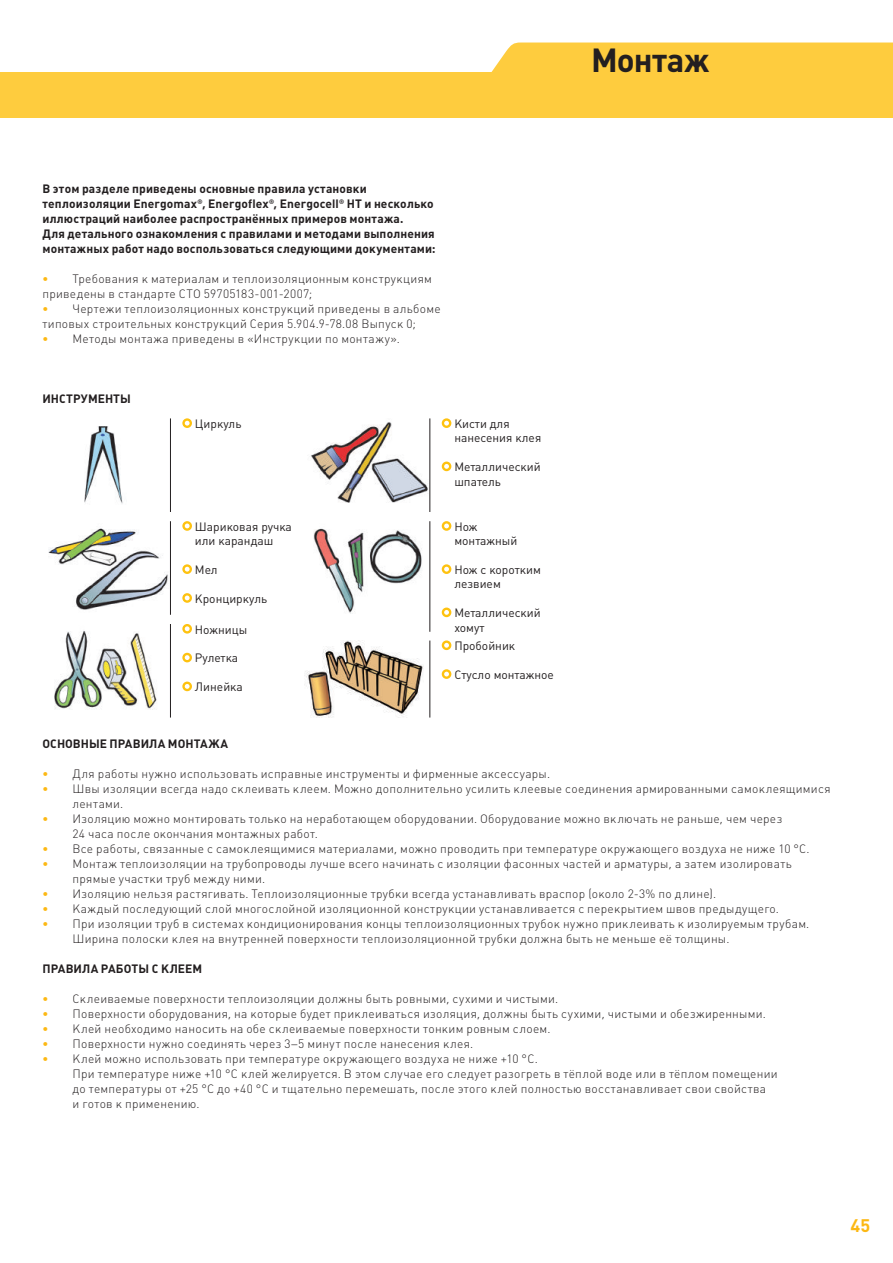
<style>
.page{position:relative;width:893px;height:1263px;background:#fff}
.page>*{position:absolute;margin:0;border:0;box-sizing:border-box;transform-origin:0 0}
.t1{font:700 33px "Plumb";letter-spacing:-.015em;color:#231f20}
.t2{font:700 18px "Plumb";color:#fcb814}
.t3{font:300 12px/15px "Plumb";letter-spacing:.025em;color:#231f20}
.t4{font:700 12px/15px "Plumb";letter-spacing:.01em;color:#231f20}
.t5{font:12px/14.4px "Plumb";color:#231f20}
.s1{font-weight:700;color:#fcb814}
</style>
<div class="page">
<div style="left:491px;top:43px;width:402px;height:29px;background:#fecc3e"></div>
<div style="left:0;top:72px;width:893px;height:45px;background:#fecc3e"></div>
<div style="left:182px;top:418px;width:10px;height:10px;border:2px solid #fec210;border-radius:50%"></div>
<img style="left:84px;top:426px;width:39px;height:78px">
<div style="left:182px;top:521px;width:10px;height:10px;border:2px solid #fec210;border-radius:50%"></div>
<div style="left:182px;top:564px;width:10px;height:10px;border:2px solid #fec210;border-radius:50%"></div>
<div style="left:182px;top:593px;width:10px;height:10px;border:2px solid #fec210;border-radius:50%"></div>
<img style="left:48px;top:528px;width:122px;height:82px">
<div style="left:442px;top:521px;width:9px;height:10px;border:2px solid #fec210;border-radius:50%"></div>
<div style="left:442px;top:564px;width:9px;height:10px;border:2px solid #fec210;border-radius:50%"></div>
<div style="left:442px;top:607px;width:9px;height:10px;border:2px solid #fec210;border-radius:50%"></div>
<img style="left:313px;top:528px;width:109px;height:85px">
<hr style="left:429px;top:521px;width:1px;height:111px;background:#231f20">
<div style="left:442px;top:640px;width:9px;height:10px;border:2px solid #fec210;border-radius:50%"></div>
<div style="left:442px;top:669px;width:9px;height:10px;border:2px solid #fec210;border-radius:50%"></div>
<img style="left:305px;top:640px;width:119px;height:77px">
<div style="left:442px;top:418px;width:9px;height:10px;border:2px solid #fec210;border-radius:50%"></div>
<div style="left:442px;top:462px;width:9px;height:9px;border:2px solid #fec210;border-radius:50%"></div>
<img style="left:311px;top:422px;width:117px;height:81px">
<div style="left:182px;top:624px;width:10px;height:10px;border:2px solid #fec210;border-radius:50%"></div>
<div style="left:182px;top:653px;width:10px;height:9px;border:2px solid #fec210;border-radius:50%"></div>
<div style="left:182px;top:682px;width:10px;height:9px;border:2px solid #fec210;border-radius:50%"></div>
<img style="left:54px;top:631px;width:103px;height:79px">
<hr style="left:170px;top:418px;width:1px;height:94px;background:#231f20">
<hr style="left:170px;top:521px;width:1px;height:94px;background:#231f20">
<hr style="left:170px;top:624px;width:1px;height:93px;background:#231f20">
<hr style="left:429px;top:418px;width:1px;height:94px;background:#231f20">
<hr style="left:429px;top:640px;width:1px;height:77px;background:#231f20">
<h1 class="t1" style="left:591px;top:41px;width:120px">Монтаж</h1>
<p class="t4" style="left:43px;top:181px;width:395px">В этом разделе приведены основные правила установки теплоизоляции Energomax®, Energoflex®, Energocell® HT и несколько иллюстраций наиболее распространённых примеров монтажа.<br>Для детального ознакомления с правилами и методами выполнения монтажных работ надо воспользоваться следующими документами:</p>
<p class="t3" style="left:43px;top:272px;width:391px"><span class="s1">•</span> Требования к материалам и теплоизоляционным конструкциям приведены в стандарте СТО 59705183-001-2007;</p>
<p class="t3" style="left:43px;top:302px;width:400px"><span class="s1">•</span> Чертежи теплоизоляционных конструкций приведены в альбоме типовых строительных конструкций Серия 5.904.9-78.08 Выпуск 0;</p>
<p class="t3" style="left:43px;top:332px;width:359px"><span class="s1">•</span> Методы монтажа приведены в «Инструкции по монтажу».</p>
<p class="t4" style="left:43px;top:391px;width:90px">ИНСТРУМЕНТЫ</p>
<p class="t5" style="left:195px;top:417px;width:48px">Циркуль</p>
<p class="t5" style="left:195px;top:519px;width:98px">Шариковая ручка или карандаш</p>
<p class="t5" style="left:195px;top:562px;width:24px">Мел</p>
<p class="t5" style="left:195px;top:591px;width:74px">Кронциркуль</p>
<p class="t5" style="left:195px;top:622px;width:54px">Ножницы</p>
<p class="t5" style="left:195px;top:651px;width:45px">Рулетка</p>
<p class="t5" style="left:195px;top:680px;width:49px">Линейка</p>
<p class="t5" style="left:454px;top:417px;width:88px">Кисти для нанесения клея</p>
<p class="t5" style="left:454px;top:460px;width:88px">Металлический шпатель</p>
<p class="t5" style="left:454px;top:519px;width:65px">Нож монтажный</p>
<p class="t5" style="left:454px;top:562px;width:88px">Нож с коротким лезвием</p>
<p class="t5" style="left:454px;top:606px;width:88px">Металлический хомут</p>
<p class="t5" style="left:454px;top:639px;width:62px">Пробойник</p>
<p class="t5" style="left:454px;top:667px;width:101px">Стусло монтажное</p>
<p class="t4" style="left:43px;top:736px;width:187px">ОСНОВНЫЕ ПРАВИЛА МОНТАЖА</p>
<p class="t3" style="left:43px;top:767px;width:509px"><span class="s1">•</span> Для работы нужно использовать исправные инструменты и фирменные аксессуары.</p>
<p class="t3" style="left:73px;top:782px;width:760px;text-indent:-30px"><span class="s1">•</span> Швы изоляции всегда надо склеивать клеем. Можно дополнительно усилить клеевые соединения армированными самоклеящимися лентами.</p>
<p class="t3" style="left:73px;top:812px;width:711px;text-indent:-30px"><span class="s1">•</span> Изоляцию можно монтировать только на неработающем оборудовании. Оборудование можно включать не раньше, чем через<br>24 часа после окончания монтажных работ.</p>
<p class="t3" style="left:43px;top:842px;width:769px"><span class="s1">•</span> Все работы, связанные с самоклеящимися материалами, можно проводить при температуре окружающего воздуха не ниже 10 °С.</p>
<p class="t3" style="left:73px;top:857px;width:721px;text-indent:-30px"><span class="s1">•</span> Монтаж теплоизоляции на трубопроводы лучше всего начинать с изоляции фасонных частей и арматуры, а затем изолировать прямые участки труб между ними.</p>
<p class="t3" style="left:43px;top:887px;width:675px"><span class="s1">•</span> Изоляцию нельзя растягивать. Теплоизоляционные трубки всегда устанавливать враспор (около 2-3% по длине).</p>
<p class="t3" style="left:43px;top:902px;width:738px"><span class="s1">•</span> Каждый последующий слой многослойной изоляционной конструкции устанавливается с перекрытием швов предыдущего.</p>
<p class="t3" style="left:73px;top:917px;width:738px;text-indent:-30px"><span class="s1">•</span> При изоляции труб в системах кондиционирования концы теплоизоляционных трубок нужно приклеивать к изолируемым трубам.<br>Ширина полоски клея на внутренней поверхности теплоизоляционной трубки должна быть не меньше её толщины.</p>
<p class="t4" style="left:43px;top:961px;width:161px">ПРАВИЛА РАБОТЫ С КЛЕЕМ</p>
<p class="t3" style="left:43px;top:992px;width:517px"><span class="s1">•</span> Склеиваемые поверхности теплоизоляции должны быть ровными, сухими и чистыми.</p>
<p class="t3" style="left:43px;top:1007px;width:725px"><span class="s1">•</span> Поверхности оборудования, на которые будет приклеиваться изоляция, должны быть сухими, чистыми и обезжиренными.</p>
<p class="t3" style="left:43px;top:1022px;width:509px"><span class="s1">•</span> Клей необходимо наносить на обе склеиваемые поверхности тонким ровным слоем.</p>
<p class="t3" style="left:43px;top:1037px;width:432px"><span class="s1">•</span> Поверхности нужно соединять через 3–5 минут после нанесения клея.</p>
<p class="t3" style="left:73px;top:1052px;width:707px;text-indent:-30px"><span class="s1">•</span> Клей можно использовать при температуре окружающего воздуха не ниже +10 °С.<br>При температуре ниже +10 °С клей желируется. В этом случае его следует разогреть в тёплой воде или в тёплом помещении до температуры от +25 °С до +40 °С и тщательно перемешать, после этого клей полностью восстанавливает свои свойства<br>и готов к применению.</p>
<h2 class="t2" style="left:850px;top:1216px;width:21px">45</h2>
</div>
